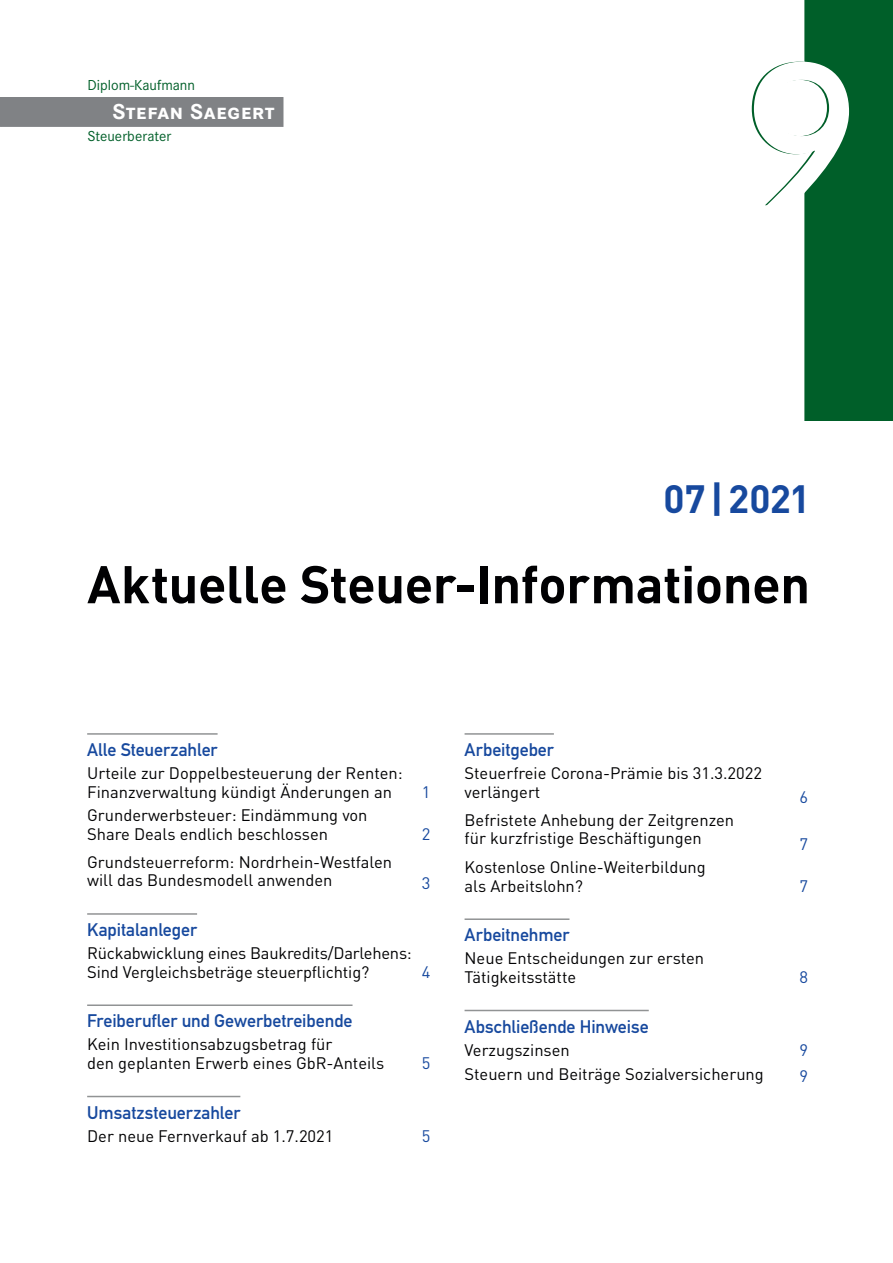
<style>
.page{position:relative;width:893px;height:1263px;background:#fff}
.page>*{position:absolute;margin:0;border:0;box-sizing:border-box;transform-origin:0 0}
.t1{font:700 52.2px "DIN Pro";letter-spacing:-.01em;color:#000002}
.t2{font:700 39px "DIN Pro";color:#17499e}
.t3{font:700 22.5px "Corporate SSC";letter-spacing:.02em;color:#fff}
.t4{font:18px "DIN Mittelschrift Std";letter-spacing:-.005em;color:#17499e}
.t5{font:16.5px/18.8px "DIN Pro";color:#000002}
.t6{font:16.5px "DIN Pro";color:#17499e}
.t7{font:15px "Corporate S";color:#005f29}
</style>
<div class="page">
<div style="left:1px;top:98px;width:282px;height:28px;background:#808285"></div>
<div style="left:1px;top:97px;width:282px;height:30px;border:2px solid #808285"></div>
<svg style="left:752px;top:0;width:141px;height:421px"></svg>
<hr style="left:87px;top:733px;width:131px;height:2px;background:#919394">
<hr style="left:87px;top:913px;width:110px;height:2px;background:#919394">
<hr style="left:87px;top:1004px;width:266px;height:2px;background:#919394">
<hr style="left:87px;top:1096px;width:153px;height:1px;background:#919394">
<hr style="left:465px;top:733px;width:89px;height:2px;background:#919394">
<hr style="left:465px;top:918px;width:104px;height:2px;background:#919394">
<hr style="left:465px;top:1010px;width:184px;height:1px;background:#919394">
<p class="t7" style="left:87px;top:77px;width:109px">Diplom-Kaufmann</p>
<p class="t7" style="left:87px;top:128px;width:85px">Steuerberater</p>
<h3 class="t3" style="left:112px;top:99px;width:164px">Stefan Saegert</h3>
<h2 class="t2" style="left:663px;top:473px;width:146px">07|2021</h2>
<h1 class="t1" style="left:87px;top:549px;width:724px">Aktuelle Steuer-Informationen</h1>
<p class="t4" style="left:87px;top:739px;width:132px">Alle Steuerzahler</p>
<p class="t5" style="left:87px;top:763px;width:317px">Urteile zur Doppelbesteuerung der Renten:<br>Finanzverwaltung kündigt Änderungen an</p>
<p class="t6" style="left:422px;top:780px;width:10px">1</p>
<p class="t4" style="left:465px;top:739px;width:91px">Arbeitgeber</p>
<p class="t5" style="left:465px;top:762px;width:299px;line-height:19.5px">Steuerfreie Corona-Prämie bis 31.3.2022 verlängert</p>
<p class="t6" style="left:799px;top:786px;width:10px">6</p>
<p class="t5" style="left:87px;top:804px;width:282px;line-height:19.5px">Grunderwerbsteuer: Eindämmung von<br>Share Deals endlich beschlossen</p>
<p class="t6" style="left:422px;top:823px;width:10px">2</p>
<p class="t5" style="left:465px;top:810px;width:271px;line-height:18px">Befristete Anhebung der Zeitgrenzen für kurzfristige Beschäftigungen</p>
<p class="t6" style="left:799px;top:833px;width:10px">7</p>
<p class="t5" style="left:87px;top:852px;width:306px">Grundsteuerreform: Nordrhein-Westfalen will das Bundesmodell anwenden</p>
<p class="t6" style="left:422px;top:872px;width:10px">3</p>
<p class="t5" style="left:465px;top:857px;width:243px">Kostenlose Online-Weiterbildung als Arbeitslohn?</p>
<p class="t6" style="left:799px;top:874px;width:10px">7</p>
<p class="t4" style="left:87px;top:919px;width:111px">Kapitalanleger</p>
<p class="t5" style="left:87px;top:943px;width:326px">Rückabwicklung eines Baukredits/Darlehens:<br>Sind Vergleichsbeträge steuerpflichtig?</p>
<p class="t6" style="left:422px;top:960px;width:10px">4</p>
<p class="t4" style="left:465px;top:924px;width:106px">Arbeitnehmer</p>
<p class="t5" style="left:465px;top:948px;width:241px">Neue Entscheidungen zur ersten<br>Tätigkeitsstätte</p>
<p class="t6" style="left:799px;top:966px;width:10px">8</p>
<p class="t4" style="left:87px;top:1010px;width:267px">Freiberufler und Gewerbetreibende</p>
<p class="t5" style="left:87px;top:1034px;width:299px">Kein Investitionsabzugsbetrag für<br>den geplanten Erwerb eines GbR-Anteils</p>
<p class="t6" style="left:422px;top:1052px;width:10px">5</p>
<p class="t4" style="left:465px;top:1015px;width:186px">Abschließende Hinweise</p>
<p class="t5" style="left:465px;top:1039px;width:107px">Verzugszinsen</p>
<p class="t6" style="left:799px;top:1038px;width:10px">9</p>
<p class="t5" style="left:465px;top:1064px;width:301px">Steuern und Beiträge Sozialversicherung</p>
<p class="t6" style="left:799px;top:1064px;width:10px">9</p>
<p class="t4" style="left:87px;top:1102px;width:155px">Umsatzsteuerzahler</p>
<p class="t5" style="left:87px;top:1125px;width:248px">Der neue Fernverkauf ab 1.7.2021</p>
<p class="t6" style="left:422px;top:1124px;width:10px">5</p>
</div>
